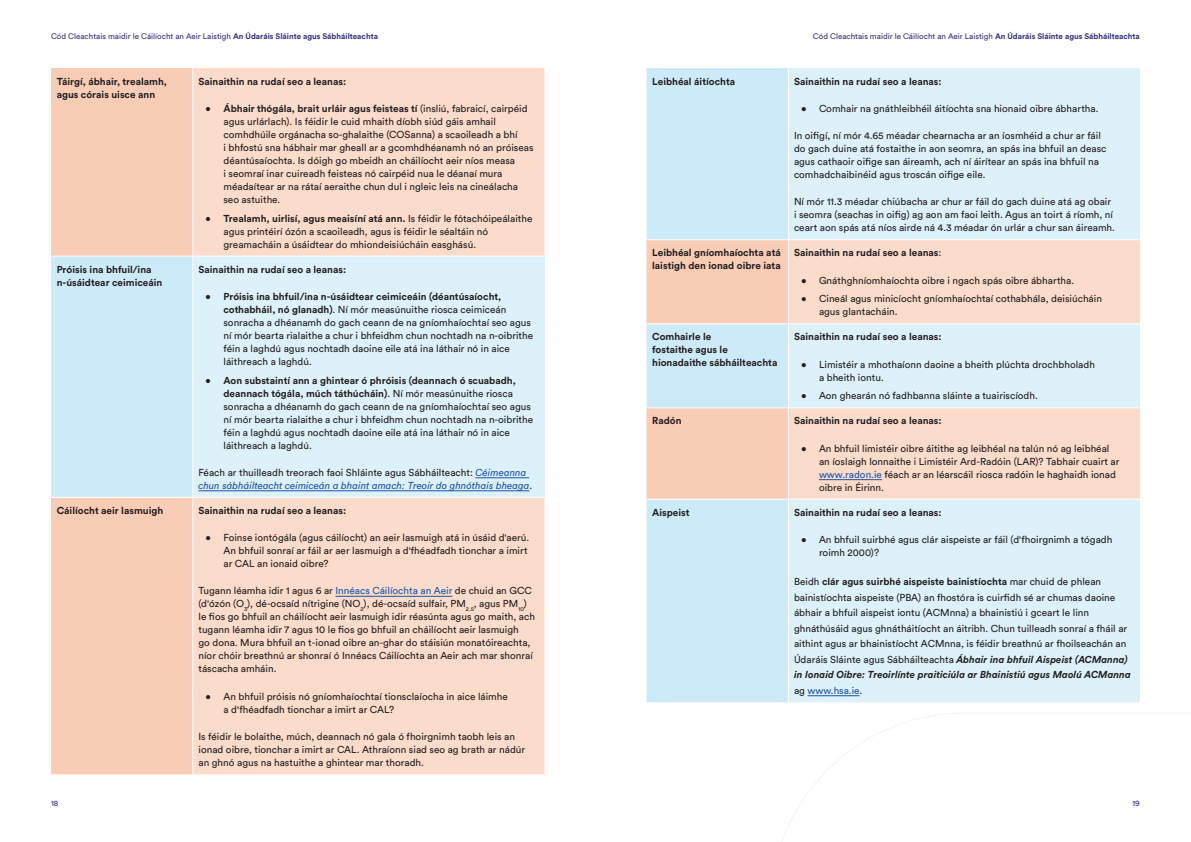
<style>
.page{position:relative;width:1191px;height:842px;background:#fff}
.page>*{position:absolute;margin:0;border:0;box-sizing:border-box;transform-origin:0 0}
.Table{font:10px/13px "Circular Std";color:#231f20}
.Table-2{font:700 10px/13px "Circular Std";color:#231f20}
.Table-3{font:italic 10px/13px "Circular Std";color:#1e56a6}
.t1{font:8px "Circular Std";color:#31307d}
.s1{font-weight:700}
.s2{font-style:normal;color:#231f20}
.s3{color:#1e56a6}
.s4{font-weight:400}
.s5{font-weight:700;font-style:italic}
</style>
<div class="page">
<div style="left:51px;top:68px;width:141px;height:706px;background:#f9ccb5"></div>
<div style="left:193px;top:68px;width:351px;height:706px;background:#fbdbca"></div>
<div style="left:51px;top:256px;width:142px;height:241px;background:#cdeaf8"></div>
<div style="left:193px;top:256px;width:351px;height:241px;background:#ddf1fa"></div>
<hr style="left:51px;top:256px;width:142px;height:1px;background:#fff">
<hr style="left:193px;top:256px;width:351px;height:1px;background:#fff">
<hr style="left:192px;top:257px;width:1px;height:240px;background:#fff">
<hr style="left:51px;top:497px;width:142px;height:1px;background:#fff">
<hr style="left:193px;top:497px;width:351px;height:1px;background:#fff">
<hr style="left:475px;top:477px;width:54px;height:1px;background:#1e56a6">
<hr style="left:198px;top:490px;width:331px;height:1px;background:#1e56a6">
<hr style="left:335px;top:596px;width:117px;height:1px;background:#1e56a6">
<div style="left:646px;top:68px;width:142px;height:634px;background:#cdeaf8"></div>
<div style="left:789px;top:68px;width:351px;height:634px;background:#ddf1fa"></div>
<svg style="left:646px;top:240px;width:142px;height:259px;background:#ead6cb"></svg>
<svg style="left:789px;top:240px;width:351px;height:259px;background:#f1e2d9"></svg>
<hr style="left:646px;top:239px;width:142px;height:1px;background:#fff">
<hr style="left:788px;top:239px;width:352px;height:1px;background:#fff">
<hr style="left:646px;top:323px;width:142px;height:1px;background:#fff">
<hr style="left:788px;top:323px;width:352px;height:1px;background:#fff">
<hr style="left:646px;top:407px;width:142px;height:1px;background:#fff">
<hr style="left:788px;top:407px;width:352px;height:1px;background:#fff">
<hr style="left:646px;top:499px;width:142px;height:1px;background:#fff">
<hr style="left:788px;top:499px;width:352px;height:1px;background:#fff">
<hr style="left:819px;top:479px;width:63px;height:1px;background:#1e56a6">
<hr style="left:807px;top:695px;width:52px;height:1px;background:#1e56a6">
<p class="t1" style="left:51px;top:31px;width:328px">Cód Cleachtais maidir le Cáilíocht an Aeir Laistigh <span class="s1">An Údaráis Sláinte agus Sábháilteachta</span></p>
<p class="t1" style="left:813px;top:31px;width:328px">Cód Cleachtais maidir le Cáilíocht an Aeir Laistigh <span class="s1">An Údaráis Sláinte agus Sábháilteachta</span></p>
<p class="Table-2" style="left:57px;top:74px;width:112px">Táirgí, ábhair, trealamh, agus córais uisce ann</p>
<p class="Table-2" style="left:198px;top:74px;width:149px">Sainaithin na rudaí seo a leanas:</p>
<p class="Table" style="left:223px;top:102px;width:311px;text-indent:-18px"><span class="s1">• Ábhair thógála, brait urláir agus feisteas tí</span> (insliú, fabraicí, cairpéid agus urlárlach). Is féidir le cuid mhaith díobh siúd gáis amhail comhdhúile orgánacha so-ghalaithe (COSanna) a scaoileadh a bhí<br>i bhfostú sna hábhair mar gheall ar a gcomhdhéanamh nó an próiseas déantúsaíochta. Is dóigh go mbeidh an cháilíocht aeir níos measa<br>i seomraí inar cuireadh feisteas nó cairpéid nua le déanaí mura méadaítear ar na rátaí aeraithe chun dul i ngleic leis na cineálacha seo astuithe.</p>
<p class="Table" style="left:223px;top:211px;width:310px;text-indent:-18px"><span class="s1">• Trealamh, uirlisí, agus meaisíní atá ann.</span> Is féidir le fótachóipeálaithe agus printéirí ózón a scaoileadh, agus is féidir le séaltáin nó greamacháin a úsáidtear do mhiondeisiúcháin easghású.</p>
<p class="Table-2" style="left:57px;top:262px;width:107px">Próisis ina bhfuil/ina n-úsáidtear ceimiceáin</p>
<p class="Table-2" style="left:198px;top:262px;width:149px">Sainaithin na rudaí seo a leanas:</p>
<p class="Table" style="left:223px;top:290px;width:311px;text-indent:-18px"><span class="s1">• Próisis ina bhfuil/ina n-úsáidtear ceimiceáin (déantúsaíocht, cothabháil, nó glanadh)</span>. Ní mór measúnuithe riosca ceimiceán sonracha a dhéanamh do gach ceann de na gníomhaíochtaí seo agus ní mór bearta rialaithe a chur i bhfeidhm chun nochtadh na n-oibrithe féin a laghdú agus nochtadh daoine eile atá ina láthair nó in aice láithreach a laghdú.</p>
<p class="Table" style="left:223px;top:373px;width:311px;text-indent:-18px"><span class="s1">• Aon substaintí ann a ghintear ó phróisis (deannach ó scuabadh, deannach tógála, múch táthúcháin)</span>. Ní mór measúnuithe riosca sonracha a dhéanamh do gach ceann de na gníomhaíochtaí seo agus ní mór bearta rialaithe a chur i bhfeidhm chun nochtadh na n-oibrithe féin a laghdú agus nochtadh daoine eile atá ina láthair nó in aice láithreach a laghdú.</p>
<p class="Table-3" style="left:198px;top:466px;width:335px"><span class="s2">Féach ar thuilleadh treorach faoi Shláinte agus Sábháilteacht:</span> Céimeanna chun sábháilteacht ceimiceán a bhaint amach: Treoir do ghnóthais bheaga<span class="s2">.</span></p>
<p class="Table-2" style="left:57px;top:504px;width:108px">Cáilíocht aeir lasmuigh</p>
<p class="Table-2" style="left:198px;top:504px;width:149px">Sainaithin na rudaí seo a leanas:</p>
<p class="Table" style="left:223px;top:531px;width:307px;text-indent:-18px">• Foinse iontógála (agus cáilíocht) an aeir lasmuigh atá in úsáid d'aerú.<br>An bhfuil sonraí ar fáil ar aer lasmuigh a d'fhéadfadh tionchar a imirt ar CAL an ionaid oibre?</p>
<p class="Table" style="left:198px;top:584px;width:338px">Tugann léamha idir 1 agus 6 ar <span class="s3">Innéacs Cáilíochta an Aeir</span> de chuid an GCC (d'ózón (O<sub>3</sub>), dé-ocsaíd nítrigine (NO<sub>2</sub>), dé-ocsaíd sulfair, PM<sub>2.5</sub>, agus PM<sub>10</sub>) le fios go bhfuil an cháilíocht aeir lasmuigh idir réasúnta agus go maith, ach tugann léamha idir 7 agus 10 le fios go bhfuil an cháilíocht aeir lasmuigh<br>go dona. Mura bhfuil an t-ionad oibre an-ghar do stáisiún monatóireachta, níor chóir breathnú ar shonraí ó Innéacs Cáilíochta an Aeir ach mar shonraí táscacha amháin.</p>
<p class="Table" style="left:223px;top:689px;width:286px;text-indent:-18px">• An bhfuil próisis nó gníomhaíochtaí tionsclaíocha in aice láimhe a d'fhéadfadh tionchar a imirt ar CAL?</p>
<p class="Table" style="left:198px;top:730px;width:328px">Is féidir le bolaithe, múch, deannach nó gala ó fhoirgnimh taobh leis an ionad oibre, tionchar a imirt ar CAL. Athraíonn siad seo ag brath ar nádúr an ghnó agus na hastuithe a ghintear mar thoradh.</p>
<p class="Table-2" style="left:652px;top:74px;width:84px">Leibhéal áitíochta</p>
<p class="Table-2" style="left:794px;top:74px;width:149px">Sainaithin na rudaí seo a leanas:</p>
<p class="Table" style="left:801px;top:102px;width:299px">• Comhair na gnáthleibhéil áitíochta sna hionaid oibre ábhartha.</p>
<p class="Table" style="left:794px;top:129px;width:314px">In oifigí, ní mór 4.65 méadar chearnacha ar an íosmhéid a chur ar fáil do gach duine atá fostaithe in aon seomra, an spás ina bhfuil an deasc agus cathaoir oifige san áireamh, ach ní áirítear an spás ina bhfuil na comhadchaibinéid agus troscán oifige eile.</p>
<p class="Table" style="left:794px;top:195px;width:322px">Ní mór 11.3 méadar chiúbacha ar chur ar fáil do gach duine atá ag obair i seomra (seachas in oifig) ag aon am faoi leith. Agus an toirt á ríomh, ní ceart aon spás atá níos airde ná 4.3 méadar ón urlár a chur san áireamh.</p>
<p class="Table-2" style="left:652px;top:246px;width:130px">Leibhéal gníomhaíochta atá laistigh den ionad oibre iata</p>
<p class="Table-2" style="left:794px;top:246px;width:149px">Sainaithin na rudaí seo a leanas<span class="s4">:</span></p>
<p class="Table" style="left:801px;top:273px;width:275px">• Gnáthghníomhaíochta oibre i ngach spás oibre ábhartha.</p>
<p class="Table" style="left:819px;top:292px;width:284px;text-indent:-18px">• Cineál agus minicíocht gníomhaíochtaí cothabhála, deisiúcháin agus glantacháin.</p>
<p class="Table-2" style="left:652px;top:330px;width:127px">Comhairle le<br>fostaithe agus le hionadaithe sábháilteachta</p>
<p class="Table-2" style="left:794px;top:330px;width:149px">Sainaithin na rudaí seo a leanas:</p>
<p class="Table" style="left:819px;top:357px;width:277px;text-indent:-18px">• Limistéir a mhothaíonn daoine a bheith plúchta drochbholadh a bheith iontu.</p>
<p class="Table" style="left:801px;top:389px;width:238px">• Aon ghearán nó fadhbanna sláinte a tuairiscíodh.</p>
<p class="Table-2" style="left:652px;top:414px;width:31px">Radón</p>
<p class="Table-2" style="left:794px;top:414px;width:149px">Sainaithin na rudaí seo a leanas:</p>
<p class="Table" style="left:819px;top:442px;width:302px;text-indent:-18px">• An bhfuil limistéir oibre áitithe ag leibhéal na talún nó ag leibhéal an íoslaigh lonnaithe i Limistéir Ard-Radóin (LAR)? Tabhair cuairt ar <span class="s3">www.radon.ie</span> féach ar an léarscáil riosca radóin le haghaidh ionad oibre in Éirinn.</p>
<p class="Table-2" style="left:652px;top:506px;width:39px">Aispeist</p>
<p class="Table-2" style="left:794px;top:506px;width:149px">Sainaithin na rudaí seo a leanas:</p>
<p class="Table" style="left:819px;top:533px;width:295px;text-indent:-18px">• An bhfuil suirbhé agus clár aispeiste ar fáil (d'fhoirgnimh a tógadh roimh 2000)?</p>
<p class="Table" style="left:794px;top:574px;width:338px;line-height:15.5px">Beidh <span class="s1">clár agus suirbhé aispeiste bainistíochta</span> mar chuid de phlean bainistíochta aispeiste (PBA) an fhostóra is cuirfidh sé ar chumas daoine ábhair a bhfuil aispeist iontu (ACMnna) a bhainistiú i gceart le linn ghnáthúsáid agus ghnátháitíocht an áitribh. Chun tuilleadh sonraí a fháil ar aithint agus ar bhainistíocht ACMnna, is féidir breathnú ar fhoilseachán an Údaráis Sláinte agus Sábháilteachta <span class="s5">Ábhair ina bhfuil Aispeist (ACManna) in Ionaid Oibre: Treoirlínte praiticiúla ar Bhainistiú agus Maolú ACManna </span>ag <span class="s3">www.hsa.ie</span>.</p>
<p class="t1" style="left:51px;top:798px;width:9px">18</p>
<p class="t1" style="left:1132px;top:798px;width:9px">19</p>
</div>
